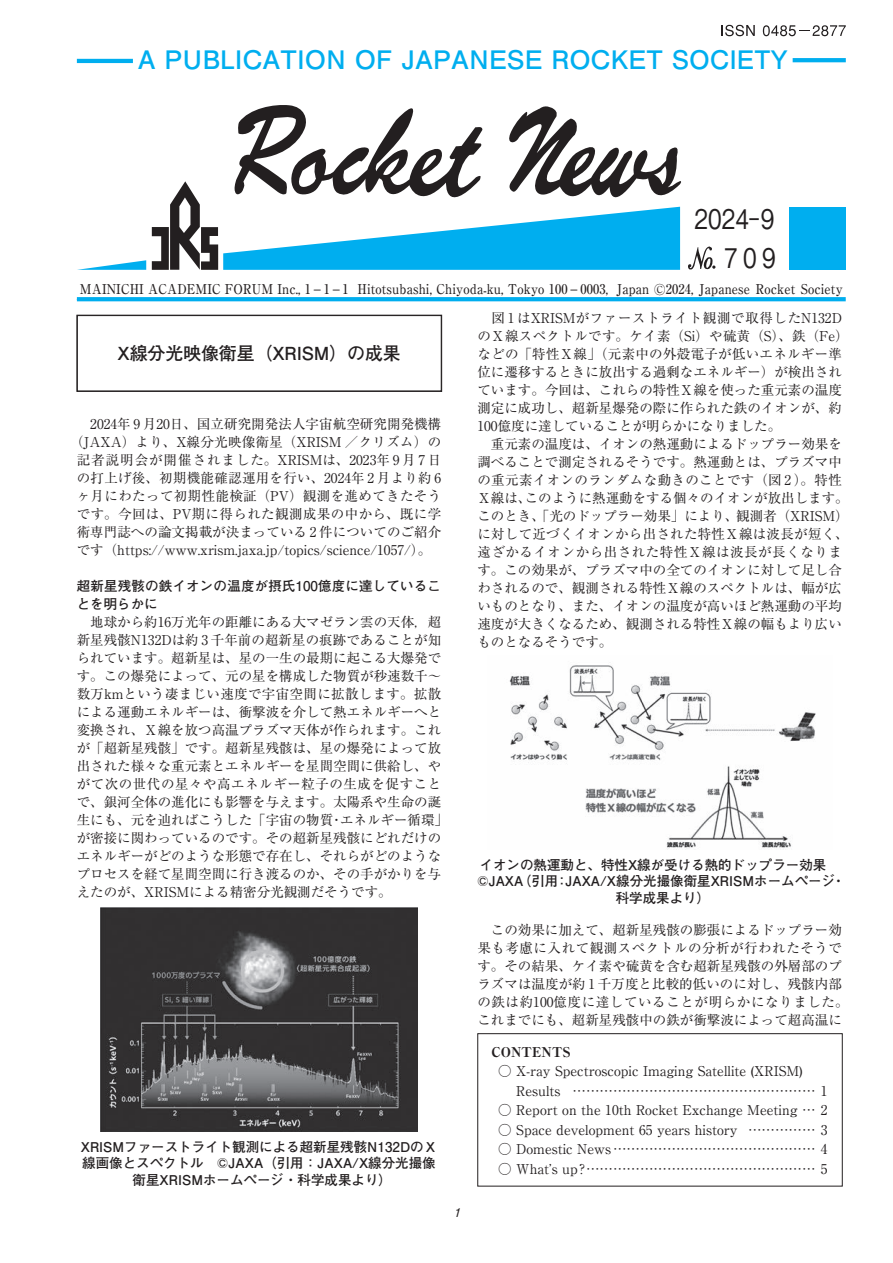
<style>
.page{position:relative;width:893px;height:1263px;background:#fff}
.page>*{position:absolute;margin:0;border:0;box-sizing:border-box;transform-origin:0 0}
.t1{font:500 27px/39.8px "Gothic BBB Pr 6 N";color:#231f20;text-align:right;scale:.8 1}
.t2{font:700 25.5px "Futo Go B101 Pr 6 N";color:#00aeef}
.t3{font:700 18px "Futo Go B101 Pr 6 N";letter-spacing:-.01em;color:#231f20}
.t4{font:13.5px/18px "Ryumin Pro";color:#231f20}
.t5{font:13.5px/19.5px "Ryumin Pr 6 N";color:#231f20}
.t6{font:700 13.5px/16.5px "Futo Go B101 Pr 6 N";color:#231f20;text-align:center}
.t7{font:500 13.5px "Ryumin Pr 6 N";letter-spacing:.01em;color:#231f20;scale:.92 1}
.t8{font:800 13.5px "Ryumin Pr 6 N";color:#231f20}
.t9{font:italic 500 12px "Gothic BBB Pr 6 N";color:#231f20}
.s1{font-size:15px}
</style>
<div class="page">
<svg style="left:77px;top:315px;width:365px;height:77px"></svg>
<div style="left:477px;top:1033px;width:366px;height:153px;border:1px solid #231f20"></div>
<img style="left:101px;top:907px;width:316px;height:224px">
<img style="left:509px;top:665px;width:307px;height:184px">
<svg style="left:77px;top:297px;width:769px;height:4px;fill:#00aeef"></svg>
<div style="left:789px;top:207px;width:57px;height:63px;background:#00aeef"></div>
<svg style="left:77px;top:260px;width:69px;height:10px"></svg>
<hr style="left:77px;top:59px;width:56px;height:4px;background:#00aeef">
<svg style="left:793px;top:58px;width:53px;height:4px"></svg>
<svg style="left:721px;top:25px;width:34px;height:11px"></svg>
<svg style="left:763px;top:25px;width:83px;height:11px"></svg>
<svg style="left:152px;top:105px;width:563px;height:165px"></svg>
<h2 class="t2" style="left:138px;top:39px;width:651px">A PUBLICATION OF JAPANESE ROCKET SOCIETY</h2>
<h1 class="t1" style="left:694px;top:197px;width:103px">2024-9<br>709</h1>
<p class="t7" style="left:80px;top:278px;width:831px">MAINICHI ACADEMIC FORUM Inc., 1－1－1 Hitotsubashi, Chiyoda-ku, Tokyo 100－0003, Japan <span class="s1">©</span>2024, Japanese Rocket Society</p>
<h3 class="t3" style="left:118px;top:339px;width:285px">X線分光映像衛星（XRISM）の成果</h3>
<p class="t4" style="left:70px;top:414px;width:373px;text-align:center">　2024年 9 月20日、国立研究開発法人宇宙航空研究開発機構（JAXA）より、X線分光映像衛星（XRISM ／クリズム）の記者説明会が開催されました。XRISMは、2023年 9 月 7 日の打上げ後、初期機能確認運用を行い、2024年 2 月より約 6ヶ月にわたって初期性能検証（PV）観測を進めてきたそうです。今回は、PV期に得られた観測成果の中から、既に学術専門誌への論文掲載が決まっている 2 件についてのご紹介です（https://www.xrism.jaxa.jp/topics/science/1057/）。</p>
<p class="t6" style="left:77px;top:576px;width:366px;line-height:18px;text-align:left">超新星残骸の鉄イオンの温度が摂氏100億度に達していることを明らかに</p>
<p class="t4" style="left:77px;top:612px;width:373px">　地球から約16万光年の距離にある大マゼラン雲の天体，超新星残骸N132Dは約 3 千年前の超新星の痕跡であることが知られています。超新星は、星の一生の最期に起こる大爆発です。この爆発によって、元の星を構成した物質が秒速数千〜数万kmという凄まじい速度で宇宙空間に拡散します。拡散による運動エネルギーは、衝撃波を介して熱エネルギーへと変換され、Ｘ線を放つ高温プラズマ天体が作られます。これが「超新星残骸」です。超新星残骸は、星の爆発によって放出された様々な重元素とエネルギーを星間空間に供給し、やがて次の世代の星々や高エネルギー粒子の生成を促すことで、銀河全体の進化にも影響を与えます。太陽系や生命の誕生にも、元を辿ればこうした「宇宙の物質・エネルギー循環」が密接に関わっているのです。その超新星残骸にどれだけのエネルギーがどのような形態で存在し、それらがどのようなプロセスを経て星間空間に行き渡るのか、その手がかりを与えたのが、XRISMによる精密分光観測だそうです。</p>
<p class="t6" style="left:81px;top:1138px;width:358px">XRISMファーストライト観測による超新星残骸N132DのＸ線画像とスペクトル　©JAXA（引用：JAXA/X線分光撮像衛星XRISMホームページ・科学成果より）</p>
<p class="t9" style="left:453px;top:1202px;width:14px">1</p>
<p class="t4" style="left:477px;top:308px;width:373px">　図 1 はXRISMがファーストライト観測で取得したN132DのＸ線スペクトルです。ケイ素（Si）や硫黄（S）、鉄（Fe）などの「特性Ｘ線」（元素中の外殻電子が低いエネルギー準位に遷移するときに放出する過剰なエネルギー）が検出されています。今回は、これらの特性Ｘ線を使った重元素の温度測定に成功し、超新星爆発の際に作られた鉄のイオンが、約<br>100億度に達していることが明らかになりました。<br>　重元素の温度は、イオンの熱運動によるドップラー効果を調べることで測定されるそうです。熱運動とは、プラズマ中の重元素イオンのランダムな動きのことです（図 2 ）。特性<br>Ｘ線は、このように熱運動をする個々のイオンが放出します。このとき、「光のドップラー効果」により、観測者（XRISM）に対して近づくイオンから出された特性Ｘ線は波長が短く、遠ざかるイオンから出された特性Ｘ線は波長が長くなります。この効果が、プラズマ中の全てのイオンに対して足し合わされるので、観測される特性Ｘ線のスペクトルは、幅が広いものとなり、また、イオンの温度が高いほど熱運動の平均速度が大きくなるため、観測される特性Ｘ線の幅もより広いものとなるそうです。</p>
<p class="t6" style="left:477px;top:856px;width:369px">イオンの熱運動と、特性X線が受ける熱的ドップラー効果　©JAXA（引用：JAXA/X線分光撮像衛星XRISMホームページ・科学成果より）</p>
<p class="t4" style="left:477px;top:920px;width:373px">　この効果に加えて、超新星残骸の膨張によるドップラー効果も考慮に入れて観測スペクトルの分析が行われたそうです。その結果、ケイ素や硫黄を含む超新星残骸の外層部のプラズマは温度が約 1 千万度と比較的低いのに対し、残骸内部の鉄は約100億度に達していることが明らかになりました。これまでにも、超新星残骸中の鉄が衝撃波によって超高温に</p>
<p class="t8" style="left:492px;top:1041px;width:80px">CONTENTS</p>
<p class="t5" style="left:498px;top:1060px;width:331px">○ X-ray Spectroscopic Imaging Satellite (XRISM)<br>　 Results ……………………………………………… 1</p>
<p class="t5" style="left:498px;top:1099px;width:331px">○ Report on the 10th Rocket Exchange Meeting … 2</p>
<p class="t5" style="left:498px;top:1119px;width:331px">○ Space development 65 years history …………… 3</p>
<p class="t5" style="left:498px;top:1138px;width:331px">○ Domestic News……………………………………… 4</p>
<p class="t5" style="left:498px;top:1158px;width:331px">○ What’s up?…………………………………………… 5</p>
</div>
